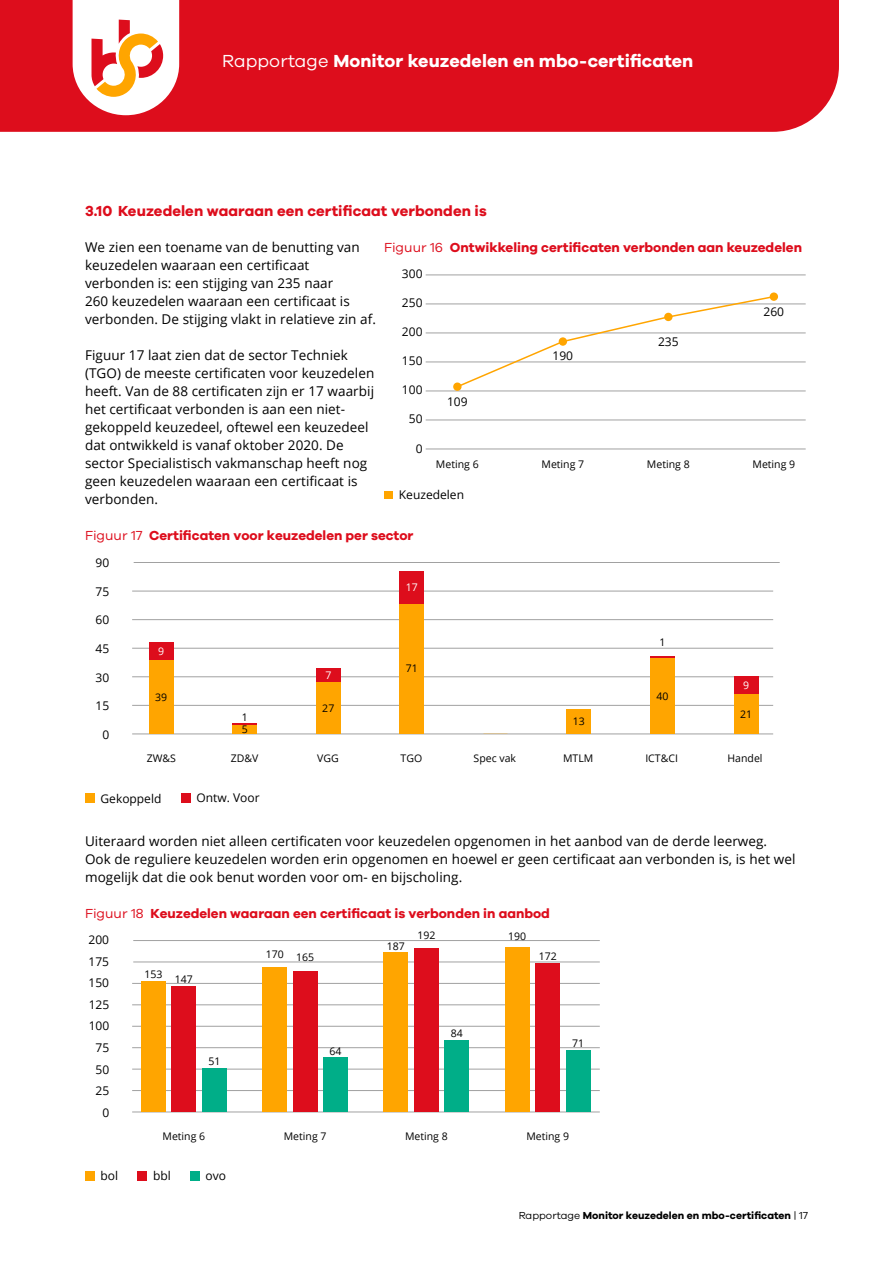
<style>
.page{position:relative;width:893px;height:1263px;background:#fff}
.page>*{position:absolute;margin:0;border:0;box-sizing:border-box;transform-origin:0 0}
.t1{font:700 18px "Galano Grotesque";letter-spacing:.005em;color:#fff}
.H3_PARAGRAAF{font:700 15px "Galano Grotesque";letter-spacing:.005em;color:#dd0d1c}
.P_BROOD{font:13.5px/18px "Open Sans";letter-spacing:.005em;color:#000}
.t2{font:700 13.5px "Galano Grotesque";color:#dd0d1c}
.t3{font:12px/21.6px "Open Sans";color:#000;text-align:center}
.t4{font:10.5px "Open Sans";color:#000}
.t5{font:700 10.5px "Galano Grotesque";color:#000}
.t6{font:10.5px "Open Sans";color:#fff}
.s1{font-weight:400}
</style>
<div class="page">
<div style="left:0;top:0;width:839px;height:132px;background:#dd0d1c"></div>
<svg style="left:73px;top:0;width:106px;height:115px"></svg>
<hr style="left:132px;top:591px;width:641px;height:1px;background:#a1a1a1">
<hr style="left:132px;top:619px;width:641px;height:1px;background:#a1a1a1">
<hr style="left:132px;top:676px;width:641px;height:1px;background:#a1a1a1">
<hr style="left:132px;top:648px;width:641px;height:1px;background:#a1a1a1">
<hr style="left:132px;top:705px;width:641px;height:1px;background:#a1a1a1">
<hr style="left:134px;top:562px;width:646px;height:1px;background:#a1a1a1">
<div style="left:85px;top:793px;width:10px;height:9px;background:#ffa500"></div>
<div style="left:181px;top:793px;width:9px;height:9px;background:#dd0d1c"></div>
<hr style="left:132px;top:733px;width:641px;height:1px;background:#a1a1a1">
<div style="left:399px;top:603px;width:25px;height:131px;background:#ffa500"></div>
<div style="left:567px;top:709px;width:24px;height:25px;background:#ffa500"></div>
<div style="left:650px;top:658px;width:25px;height:76px;background:#ffa500"></div>
<div style="left:734px;top:694px;width:24px;height:40px;background:#ffa500"></div>
<div style="left:316px;top:682px;width:25px;height:52px;background:#ffa500"></div>
<div style="left:232px;top:725px;width:25px;height:9px;background:#ffa500"></div>
<div style="left:149px;top:660px;width:25px;height:74px;background:#ffa500"></div>
<div style="left:149px;top:643px;width:25px;height:17px;background:#dd0d1c"></div>
<hr style="left:232px;top:723px;width:25px;height:2px;background:#dd0d1c">
<div style="left:316px;top:669px;width:25px;height:13px;background:#dd0d1c"></div>
<div style="left:399px;top:571px;width:25px;height:33px;background:#dd0d1c"></div>
<hr style="left:650px;top:656px;width:25px;height:2px;background:#dd0d1c">
<div style="left:734px;top:677px;width:24px;height:17px;background:#dd0d1c"></div>
<hr style="left:132px;top:983px;width:468px;height:1px;background:#a1a1a1">
<hr style="left:132px;top:1004px;width:468px;height:1px;background:#a1a1a1">
<hr style="left:132px;top:1026px;width:468px;height:1px;background:#a1a1a1">
<hr style="left:132px;top:1047px;width:468px;height:1px;background:#a1a1a1">
<hr style="left:132px;top:1069px;width:468px;height:1px;background:#a1a1a1">
<hr style="left:132px;top:1090px;width:468px;height:1px;background:#a1a1a1">
<hr style="left:132px;top:1112px;width:468px;height:1px;background:#a1a1a1">
<div style="left:85px;top:1171px;width:10px;height:9px;background:#ffa500"></div>
<div style="left:137px;top:1171px;width:10px;height:9px;background:#dd0d1c"></div>
<hr style="left:133px;top:962px;width:467px;height:1px;background:#a1a1a1">
<hr style="left:133px;top:940px;width:467px;height:1px;background:#a1a1a1">
<div style="left:384px;top:953px;width:24px;height:159px;background:#ffa500"></div>
<div style="left:414px;top:948px;width:25px;height:164px;background:#dd0d1c"></div>
<div style="left:445px;top:1040px;width:24px;height:72px;background:#00ae88"></div>
<div style="left:262px;top:967px;width:25px;height:145px;background:#ffa500"></div>
<div style="left:293px;top:971px;width:25px;height:141px;background:#dd0d1c"></div>
<div style="left:323px;top:1057px;width:25px;height:55px;background:#00ae88"></div>
<div style="left:141px;top:982px;width:25px;height:130px;background:#ffa500"></div>
<div style="left:172px;top:987px;width:24px;height:125px;background:#dd0d1c"></div>
<div style="left:202px;top:1068px;width:25px;height:44px;background:#00ae88"></div>
<div style="left:505px;top:948px;width:25px;height:164px;background:#ffa500"></div>
<div style="left:535px;top:963px;width:25px;height:149px;background:#dd0d1c"></div>
<div style="left:566px;top:1050px;width:25px;height:62px;background:#00ae88"></div>
<div style="left:190px;top:1171px;width:10px;height:9px;background:#00ae88"></div>
<hr style="left:426px;top:448px;width:380px;height:1px;background:#a1a1a1">
<hr style="left:426px;top:419px;width:380px;height:1px;background:#a1a1a1">
<hr style="left:426px;top:390px;width:380px;height:1px;background:#a1a1a1">
<hr style="left:426px;top:361px;width:380px;height:1px;background:#a1a1a1">
<hr style="left:426px;top:332px;width:380px;height:1px;background:#a1a1a1">
<hr style="left:426px;top:303px;width:380px;height:1px;background:#a1a1a1">
<hr style="left:426px;top:274px;width:380px;height:1px;background:#a1a1a1">
<svg style="left:455px;top:295px;width:321px;height:91px"></svg>
<div style="left:384px;top:490px;width:9px;height:8px;background:#ffa500"></div>
<div style="left:453px;top:382px;width:9px;height:9px;background:#ffa500;border-radius:50%"></div>
<div style="left:559px;top:337px;width:8px;height:9px;background:#ffa500;border-radius:50%"></div>
<div style="left:664px;top:313px;width:8px;height:8px;background:#ffa500;border-radius:50%"></div>
<div style="left:770px;top:292px;width:8px;height:9px;background:#ffa500;border-radius:50%"></div>
<h1 class="t1" style="left:222px;top:50px;width:473px"><span class="s1">Rapportage</span> Monitor keuzedelen en mbo-certificaten</h1>
<p class="H3_PARAGRAAF" style="left:85px;top:202px;width:403px">3.10 Keuzedelen waaraan een certificaat verbonden is</p>
<p class="P_BROOD" style="left:85px;top:238px;width:292px">We zien een toename van de benutting van keuzedelen waaraan een certificaat verbonden is: een stijging van 235 naar<br>260 keuzedelen waaraan een certificaat is verbonden. De stijging vlakt in relatieve zin af.</p>
<p class="P_BROOD" style="left:85px;top:346px;width:291px">Figuur 17 laat zien dat de sector Techniek (TGO) de meeste certificaten voor keuzedelen heeft. Van de 88 certificaten zijn er 17 waarbij het certificaat verbonden is aan een niet&shy;gekoppeld keuzedeel, oftewel een keuzedeel dat ontwikkeld is vanaf oktober 2020. De sector Specialistisch vakmanschap heeft nog geen keuzedelen waaraan een certificaat is verbonden.</p>
<p class="t2" style="left:384px;top:239px;width:419px"><span class="s1">Figuur 16</span> Ontwikkeling certificaten verbonden aan keuzedelen</p>
<p class="t3" style="left:402px;top:263px;width:22px">300</p>
<p class="t3" style="left:402px;top:292px;width:22px">250</p>
<p class="t3" style="left:763px;top:300px;width:22px">260</p>
<p class="t3" style="left:402px;top:321px;width:22px">200</p>
<p class="t3" style="left:658px;top:330px;width:22px">235</p>
<p class="t3" style="left:553px;top:344px;width:22px">190</p>
<p class="t3" style="left:402px;top:350px;width:22px">150</p>
<p class="t3" style="left:402px;top:379px;width:22px">100</p>
<p class="t3" style="left:447px;top:390px;width:22px">109</p>
<p class="t3" style="left:409px;top:408px;width:15px">50</p>
<p class="t3" style="left:416px;top:437px;width:8px">0</p>
<p class="t4" style="left:436px;top:457px;width:44px">Meting 6</p>
<p class="t4" style="left:541px;top:457px;width:44px">Meting 7</p>
<p class="t4" style="left:647px;top:457px;width:44px">Meting 8</p>
<p class="t4" style="left:752px;top:457px;width:44px">Meting 9</p>
<p class="t3" style="left:399px;top:483px;width:67px">Keuzedelen</p>
<p class="t2" style="left:85px;top:527px;width:330px"><span class="s1">Figuur 17</span> Certificaten voor keuzedelen per sector</p>
<p class="t3" style="left:96px;top:552px;width:15px">90</p>
<p class="t3" style="left:96px;top:580px;width:15px">75</p>
<p class="t6" style="left:406px;top:580px;width:14px">17</p>
<p class="t3" style="left:96px;top:609px;width:15px">60</p>
<p class="t3" style="left:96px;top:637px;width:15px">45</p>
<p class="t6" style="left:158px;top:644px;width:8px">9</p>
<p class="t4" style="left:659px;top:635px;width:8px">1</p>
<p class="t3" style="left:96px;top:666px;width:15px">30</p>
<p class="t6" style="left:325px;top:668px;width:8px">7</p>
<p class="t4" style="left:406px;top:661px;width:14px">71</p>
<p class="t6" style="left:743px;top:678px;width:8px">9</p>
<p class="t3" style="left:96px;top:695px;width:15px">15</p>
<p class="t3" style="left:103px;top:723px;width:8px">0</p>
<p class="t4" style="left:155px;top:690px;width:14px">39</p>
<p class="t4" style="left:242px;top:710px;width:8px">1</p>
<p class="t4" style="left:242px;top:722px;width:8px">5</p>
<p class="t4" style="left:322px;top:701px;width:14px">27</p>
<p class="t4" style="left:573px;top:714px;width:14px">13</p>
<p class="t4" style="left:656px;top:689px;width:14px">40</p>
<p class="t4" style="left:740px;top:707px;width:14px">21</p>
<p class="t4" style="left:147px;top:751px;width:31px">ZW&amp;S</p>
<p class="t4" style="left:231px;top:751px;width:29px">ZD&amp;V</p>
<p class="t4" style="left:317px;top:751px;width:23px">VGG</p>
<p class="t4" style="left:401px;top:751px;width:23px">TGO</p>
<p class="t4" style="left:474px;top:751px;width:44px">Spec vak</p>
<p class="t4" style="left:563px;top:751px;width:32px">MTLM</p>
<p class="t4" style="left:645px;top:751px;width:34px">ICT&amp;CI</p>
<p class="t4" style="left:728px;top:751px;width:37px">Handel</p>
<p class="t3" style="left:101px;top:787px;width:62px">Gekoppeld</p>
<p class="t3" style="left:196px;top:787px;width:65px">Ontw. Voor</p>
<p class="P_BROOD" style="left:85px;top:832px;width:712px">Uiteraard worden niet alleen certificaten voor keuzedelen opgenomen in het aanbod van de derde leerweg.<br>Ook de reguliere keuzedelen worden erin opgenomen en hoewel er geen certificaat aan verbonden is, is het wel mogelijk dat die ook benut worden voor om- en bijscholing.</p>
<p class="t2" style="left:85px;top:905px;width:466px"><span class="s1">Figuur 18</span> Keuzedelen waaraan een certificaat is verbonden in aanbod</p>
<p class="t3" style="left:89px;top:928px;width:22px">200</p>
<p class="t3" style="left:89px;top:950px;width:22px;text-align:left">175<br>150</p>
<p class="t3" style="left:89px;top:993px;width:22px">125<br>100<br>75</p>
<p class="t3" style="left:96px;top:1058px;width:15px">50</p>
<p class="t3" style="left:96px;top:1080px;width:15px">25</p>
<p class="t3" style="left:103px;top:1101px;width:8px">0</p>
<p class="t4" style="left:144px;top:967px;width:20px">153</p>
<p class="t4" style="left:175px;top:972px;width:20px">147</p>
<p class="t4" style="left:208px;top:1054px;width:14px">51</p>
<p class="t4" style="left:163px;top:1129px;width:44px">Meting 6</p>
<p class="t3" style="left:101px;top:1165px;width:19px">bol</p>
<p class="t3" style="left:153px;top:1165px;width:19px">bbl</p>
<p class="t3" style="left:206px;top:1165px;width:22px">ovo</p>
<p class="t4" style="left:266px;top:947px;width:20px">170</p>
<p class="t4" style="left:296px;top:950px;width:20px">165</p>
<p class="t4" style="left:330px;top:1044px;width:14px">64</p>
<p class="t4" style="left:387px;top:939px;width:20px">187</p>
<p class="t4" style="left:417px;top:928px;width:20px">192</p>
<p class="t4" style="left:451px;top:1026px;width:14px">84</p>
<p class="t4" style="left:508px;top:928px;width:20px">190</p>
<p class="t4" style="left:539px;top:948px;width:20px">172</p>
<p class="t4" style="left:572px;top:1036px;width:14px">71</p>
<p class="t4" style="left:284px;top:1129px;width:44px">Meting 7</p>
<p class="t4" style="left:405px;top:1129px;width:44px">Meting 8</p>
<p class="t4" style="left:526px;top:1129px;width:44px">Meting 9</p>
<p class="t5" style="left:519px;top:1208px;width:291px"><span class="s1">Rapportage</span> Monitor keuzedelen en mbo-certificaten <span class="s1">| 17</span></p>
</div>
